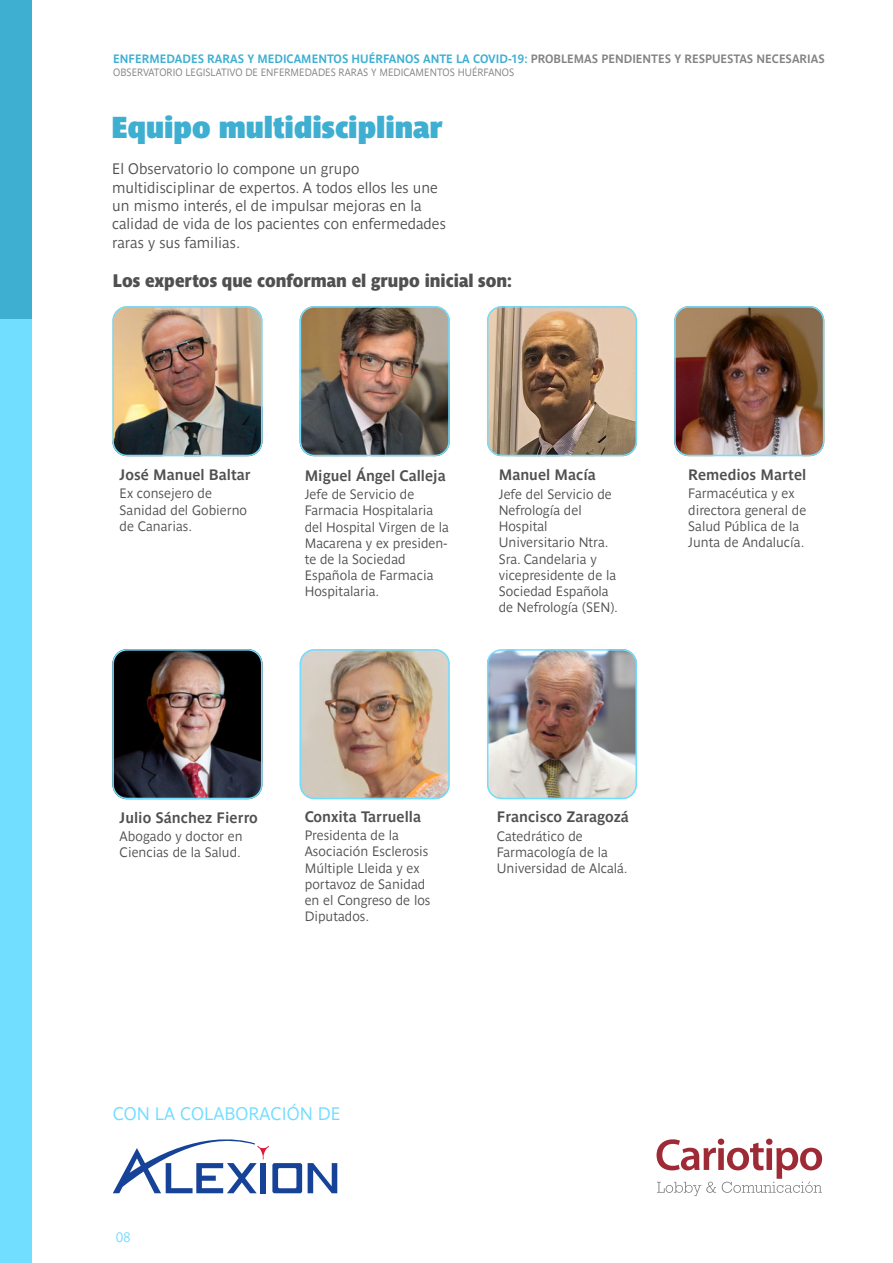
<style>
.page{position:relative;width:893px;height:1263px;background:#fff}
.page>*{position:absolute;margin:0;border:0;box-sizing:border-box;transform-origin:0 0}
.t1{font:700 30px "Parisine Std Narr Sombre";color:#3eafd1}
.t2{font:18px "Parisine Std Narr Sombre";color:#505050}
.t3{font:18px "Parisine Std Gris";color:#71ddff}
.t4{font:15px/18.3px "Parisine Std Gris";color:#505050}
.t5{font:700 15px "Parisine Std Gris";color:#505050}
.t6{font:13.5px/16.2px "Parisine Std Gris";color:#505050}
.t7{font:13.5px "Parisine Std Gris";color:#71ddff}
.t8{font:700 12px "Parisine Std Gris";color:#3eafd1;scale:.95 1}
.t9{font:10.5px "Parisine Std Gris";color:#838383;scale:.95 1}
.s1{color:#838383}
</style>
<div class="page">
<div style="left:0;top:2px;width:32px;height:1261px;background:#71ddff"></div>
<div style="left:0;top:0;width:32px;height:318px;background:#3eafd1"></div>
<svg style="left:308px;top:1163px;width:29px;height:30px"></svg>
<svg style="left:113px;top:1139px;width:189px;height:54px"></svg>
<img style="left:112px;top:306px;width:150px;height:150px">
<img style="left:300px;top:306px;width:150px;height:150px">
<img style="left:112px;top:649px;width:150px;height:150px">
<img style="left:300px;top:649px;width:150px;height:150px">
<img style="left:487px;top:649px;width:150px;height:150px">
<img style="left:674px;top:306px;width:150px;height:150px">
<img style="left:487px;top:306px;width:150px;height:150px">
<svg style="left:656px;top:1138px;width:166px;height:58px"></svg>
<p class="t8" style="left:113px;top:51px;width:751px">ENFERMEDADES RARAS Y MEDICAMENTOS HUÉRFANOS ANTE LA COVID-19: <span class="s1">PROBLEMAS PENDIENTES Y RESPUESTAS NECESARIAS</span></p>
<p class="t9" style="left:113px;top:66px;width:424px">OBSERVATORIO LEGISLATIVO DE ENFERMEDADES RARAS Y MEDICAMENTOS HUÉRFANOS</p>
<h1 class="t1" style="left:111px;top:109px;width:333px">Equipo multidisciplinar</h1>
<p class="t4" style="left:112px;top:160px;width:335px">El Observatorio lo compone un grupo multidisciplinar de expertos. A todos ellos les une un mismo interés, el de impulsar mejoras en la calidad de vida de los pacientes con enfermedades raras y sus familias.</p>
<h2 class="t2" style="left:113px;top:270px;width:401px">Los expertos que conforman el grupo inicial son:</h2>
<p class="t5" style="left:120px;top:466px;width:133px">José Manuel Baltar</p>
<p class="t6" style="left:120px;top:485px;width:129px">Ex consejero de<br>Sanidad del Gobierno de Canarias.</p>
<p class="t5" style="left:305px;top:467px;width:143px">Miguel Ángel Calleja</p>
<p class="t6" style="left:305px;top:486px;width:146px">Jefe de Servicio de<br>Farmacia Hospitalaria del Hospital Virgen de la<br>Macarena y ex presiden&shy;te de la Sociedad<br>Española de Farmacia<br>Hospitalaria.</p>
<p class="t5" style="left:499px;top:466px;width:99px">Manuel Macía</p>
<p class="t6" style="left:499px;top:486px;width:121px">Jefe del Servicio de<br>Nefrología del<br>Hospital<br>Universitario Ntra.<br>Sra. Candelaria y vicepresidente de la<br>Sociedad Española de Nefrología (SEN).</p>
<p class="t5" style="left:688px;top:466px;width:120px">Remedios Martel</p>
<p class="t6" style="left:688px;top:485px;width:120px">Farmacéutica y ex directora general de<br>Salud Pública de la<br>Junta de Andalucía.</p>
<p class="t5" style="left:120px;top:809px;width:140px">Julio Sánchez Fierro</p>
<p class="t6" style="left:120px;top:828px;width:125px">Abogado y doctor en<br>Ciencias de la Salud.</p>
<p class="t5" style="left:305px;top:808px;width:118px">Conxita Tarruella</p>
<p class="t6" style="left:305px;top:827px;width:127px">Presidenta de la<br>Asociación Esclerosis<br>Múltiple Lleida y ex portavoz de Sanidad en el Congreso de los<br>Diputados.</p>
<p class="t5" style="left:497px;top:808px;width:134px">Francisco Zaragozá</p>
<p class="t6" style="left:497px;top:828px;width:132px">Catedrático de<br>Farmacología de la<br>Universidad de Alcalá.</p>
<h2 class="t3" style="left:113px;top:1104px;width:229px">CON LA COLABORACIÓN DE</h2>
<p class="t7" style="left:116px;top:1229px;width:17px">08</p>
</div>
